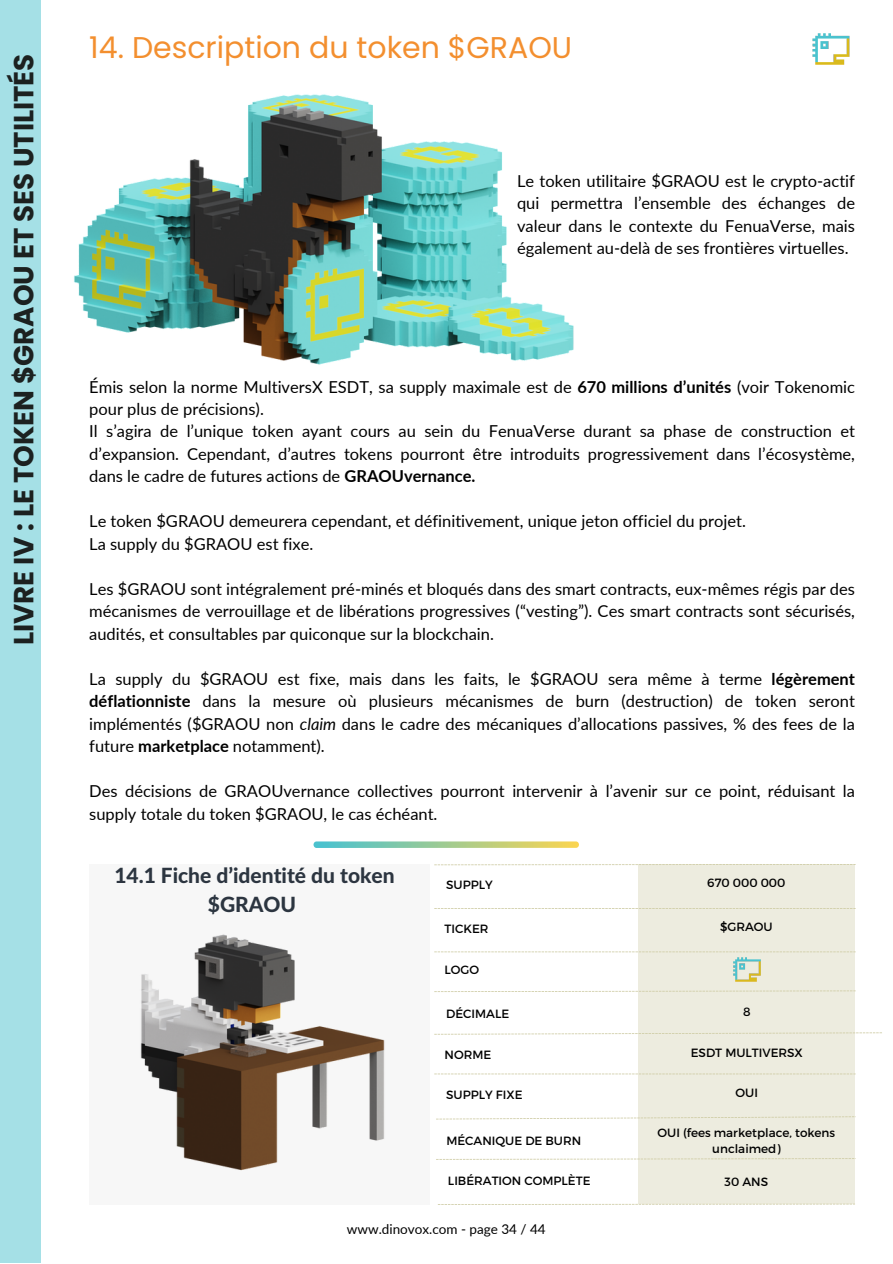
<style>
.page{position:relative;width:893px;height:1264px;background:#fff}
.page>*{position:absolute;margin:0;border:0;box-sizing:border-box;transform-origin:0 0}
.t1{font:30px "Poppins";color:#f38f2f}
.t2{font:700 27.6px "Poppins";color:#1c2120}
.t3{font:800 21px/29.2px "Lato Latin";color:#2c3540;text-align:center}
.t4{font:16.5px/22.5px "Lato";color:#000;text-align:justify}
.t5{font:13.5px "Lato";color:#000}
.t6{font:12px/16.2px "Montserrat";color:#000;text-align:center}
.s1{font-weight:700}
.s2{font-style:italic}
</style>
<div class="page">
<div style="left:0;top:0;width:41px;height:1262px;background:#a5e0e6"></div>
<img style="left:812px;top:33px;width:38px;height:32px">
<img style="left:74px;top:94px;width:500px;height:271px">
<svg style="left:313px;top:841px;width:266px;height:7px;background:#a7cf9a"></svg>
<svg style="left:434px;top:908px;width:204px;height:1px"></svg>
<svg style="left:434px;top:990px;width:204px;height:2px"></svg>
<svg style="left:434px;top:1032px;width:447px;height:2px"></svg>
<svg style="left:434px;top:1073px;width:204px;height:1px"></svg>
<svg style="left:434px;top:864px;width:204px;height:1px"></svg>
<svg style="left:434px;top:951px;width:204px;height:1px"></svg>
<svg style="left:436px;top:1117px;width:202px;height:2px"></svg>
<svg style="left:480px;top:1158px;width:158px;height:1px"></svg>
<svg style="left:638px;top:1203px;width:216px;height:1px"></svg>
<div style="left:638px;top:864px;width:217px;height:339px;background:#edecdf"></div>
<img style="left:733px;top:957px;width:28px;height:25px">
<div style="left:89px;top:864px;width:340px;height:340px;background:#f7f7f7"></div>
<img style="left:140px;top:934px;width:245px;height:237px">
<p class="t2" style="left:5px;top:645px;width:593px;rotate:-90deg">LIVRE IV : LE TOKEN $GRAOU ET SES UTILITÉS</p>
<p class="t1" style="left:89px;top:27px;width:484px">14. Description du token $GRAOU</p>
<p class="t4" style="left:517px;top:169px;width:339px">Le token utilitaire $GRAOU est le crypto-actif qui permettra l’ensemble des échanges de valeur dans le contexte du FenuaVerse, mais également au-delà de ses frontières virtuelles.</p>
<p class="t4" style="left:89px;top:375px;width:767px">Émis selon la norme MultiversX ESDT, sa supply maximale est de <span class="s1">670 millions d’unités</span> (voir Tokenomic pour plus de précisions).</p>
<p class="t4" style="left:89px;top:420px;width:767px">Il s’agira de l’unique token ayant cours au sein du FenuaVerse durant sa phase de construction et d’expansion. Cependant, d’autres tokens pourront être introduits progressivement dans l’écosystème, dans le cadre de futures actions de <span class="s1">GRAOUvernance.</span></p>
<p class="t4" style="left:89px;top:510px;width:658px">Le token $GRAOU demeurera cependant, et définitivement, unique jeton officiel du projet.</p>
<p class="t4" style="left:89px;top:532px;width:225px">La supply du $GRAOU est fixe.</p>
<p class="t4" style="left:89px;top:577px;width:767px">Les $GRAOU sont intégralement pré-minés et bloqués dans des smart contracts, eux-mêmes régis par des mécanismes de verrouillage et de libérations progressives (“vesting”). Ces smart contracts sont sécurisés, audités, et consultables par quiconque sur la blockchain.</p>
<p class="t4" style="left:89px;top:667px;width:767px">La supply du $GRAOU est fixe, mais dans les faits, le $GRAOU sera même à terme <span class="s1">légèrement déflationniste</span> dans la mesure où plusieurs mécanismes de burn (destruction) de token seront implémentés ($GRAOU non <span class="s2">claim</span> dans le cadre des mécaniques d’allocations passives, % des fees de la future <span class="s1">marketplace</span> notamment).</p>
<p class="t4" style="left:89px;top:779px;width:767px">Des décisions de GRAOUvernance collectives pourront intervenir à l’avenir sur ce point, réduisant la supply totale du token $GRAOU, le cas échéant.</p>
<p class="t3" style="left:114px;top:861px;width:282px">14.1 Fiche d’identité du token $GRAOU</p>
<p class="t6" style="left:446px;top:876px;width:48px">SUPPLY</p>
<p class="t6" style="left:707px;top:874px;width:80px">670 000 000</p>
<p class="t6" style="left:444px;top:919px;width:45px">TICKER</p>
<p class="t6" style="left:720px;top:917px;width:54px">$GRAOU</p>
<p class="t6" style="left:444px;top:960px;width:36px">LOGO</p>
<p class="t6" style="left:446px;top:1005px;width:65px">DÉCIMALE</p>
<p class="t6" style="left:743px;top:1002px;width:9px">8</p>
<p class="t6" style="left:444px;top:1046px;width:48px">NORME</p>
<p class="t6" style="left:690px;top:1043px;width:114px">ESDT MULTIVERSX</p>
<p class="t6" style="left:446px;top:1086px;width:78px">SUPPLY FIXE</p>
<p class="t6" style="left:735px;top:1084px;width:24px">OUI</p>
<p class="t6" style="left:446px;top:1132px;width:136px">MÉCANIQUE DE BURN</p>
<p class="t6" style="left:657px;top:1124px;width:179px">OUI (fees marketplace, tokens unclaimed)</p>
<p class="t6" style="left:724px;top:1173px;width:45px">30 ANS</p>
<p class="t5" style="left:347px;top:1220px;width:200px">www.dinovox.com - page 34 / 44</p>
<p class="t6" style="left:448px;top:1171px;width:144px">LIBÉRATION COMPLÈTE</p>
</div>
